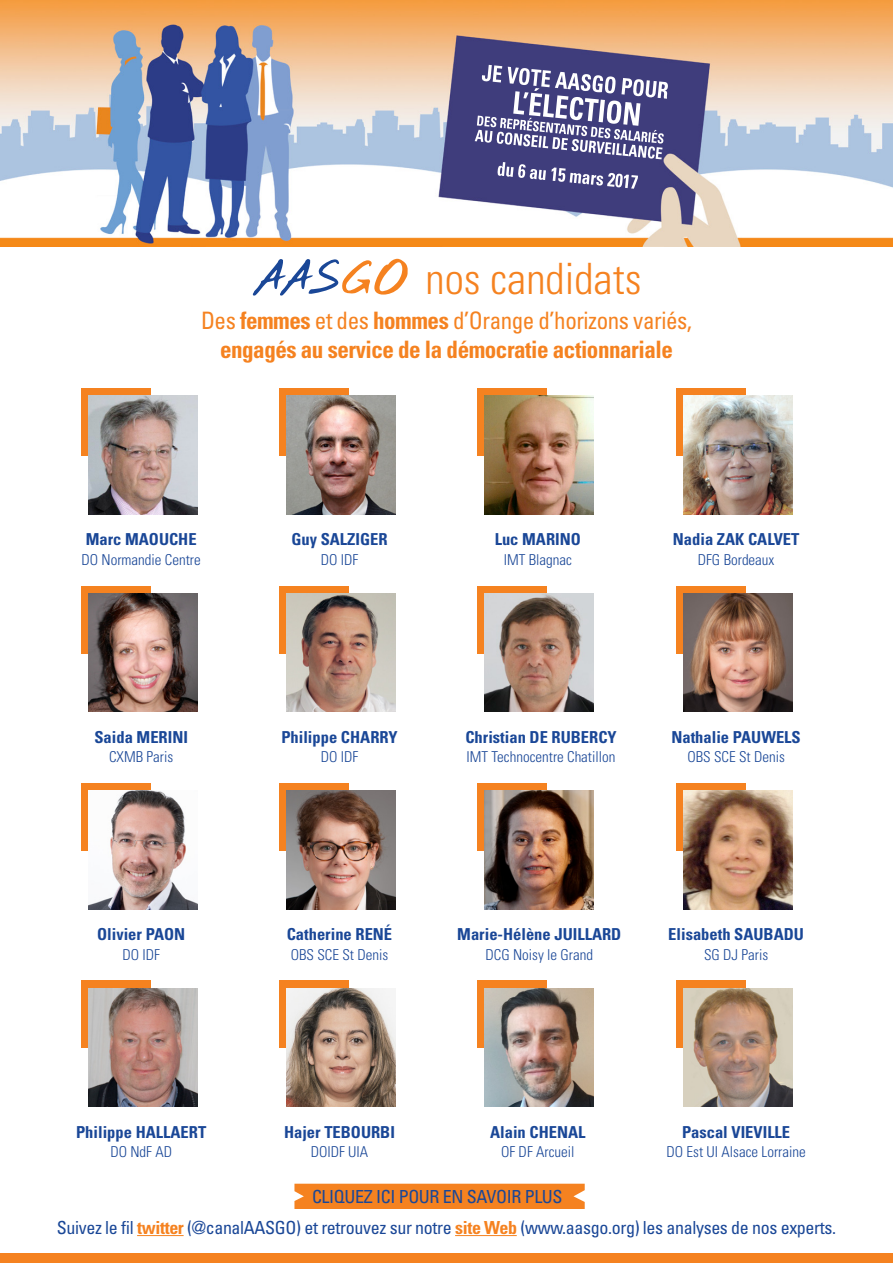
<style>
.page{position:relative;width:893px;height:1263px;background:#fff}
.page>*{position:absolute;margin:0;border:0;box-sizing:border-box;transform-origin:0 0}
.t1{font:300 condensed 43.2px "Univers";color:#f58220}
.t2{font:700 condensed 24px/28.5px "Univers";letter-spacing:-.02em;color:#f58220;text-align:center;scale:.96 1}
.t3{font:condensed 18px "Univers";letter-spacing:-.02em;color:#1a4797}
.t4{font:700 condensed 16.5px "Univers";color:#1a4797}
.t5{font:300 condensed 15px "Univers";color:#1a4797}
.s1{font-weight:400}
.s2{font-weight:700;color:#f58220}
</style>
<div class="page">
<img style="left:0;top:0;width:893px;height:246px">
<div style="left:0;top:1253px;width:893px;height:10px;background:#f58220"></div>
<svg style="left:253px;top:258px;width:155px;height:38px"></svg>
<div style="left:81px;top:388px;width:69px;height:68px;background:#f58220"></div>
<img style="left:88px;top:396px;width:109px;height:118px">
<div style="left:279px;top:388px;width:70px;height:68px;background:#f58220"></div>
<img style="left:286px;top:396px;width:109px;height:118px">
<div style="left:478px;top:388px;width:69px;height:68px;background:#f58220"></div>
<img style="left:485px;top:396px;width:109px;height:118px">
<div style="left:676px;top:388px;width:69px;height:68px;background:#f58220"></div>
<img style="left:683px;top:396px;width:109px;height:118px">
<div style="left:81px;top:585px;width:69px;height:68px;background:#f58220"></div>
<img style="left:88px;top:593px;width:109px;height:119px">
<div style="left:279px;top:585px;width:70px;height:68px;background:#f58220"></div>
<img style="left:286px;top:593px;width:109px;height:119px">
<div style="left:478px;top:585px;width:69px;height:68px;background:#f58220"></div>
<img style="left:485px;top:593px;width:109px;height:119px">
<div style="left:676px;top:585px;width:69px;height:68px;background:#f58220"></div>
<img style="left:683px;top:593px;width:109px;height:119px">
<div style="left:81px;top:783px;width:69px;height:68px;background:#f58220"></div>
<img style="left:88px;top:791px;width:109px;height:118px">
<div style="left:279px;top:783px;width:70px;height:68px;background:#f58220"></div>
<img style="left:286px;top:791px;width:109px;height:118px">
<div style="left:478px;top:783px;width:69px;height:68px;background:#f58220"></div>
<img style="left:485px;top:791px;width:109px;height:118px">
<div style="left:676px;top:783px;width:69px;height:68px;background:#f58220"></div>
<img style="left:683px;top:791px;width:109px;height:118px">
<div style="left:81px;top:980px;width:69px;height:68px;background:#f58220"></div>
<img style="left:88px;top:988px;width:109px;height:119px">
<div style="left:279px;top:980px;width:70px;height:68px;background:#f58220"></div>
<img style="left:286px;top:988px;width:109px;height:119px">
<div style="left:478px;top:980px;width:69px;height:68px;background:#f58220"></div>
<img style="left:485px;top:988px;width:109px;height:119px">
<div style="left:676px;top:980px;width:69px;height:68px;background:#f58220"></div>
<img style="left:683px;top:988px;width:109px;height:119px">
<hr style="left:137px;top:1235px;width:47px;height:1px;background:#f58220">
<hr style="left:455px;top:1235px;width:62px;height:1px;background:#f58220">
<svg style="left:475px;top:65px;width:193px;height:124px"></svg>
<div style="left:294px;top:1184px;width:291px;height:25px;background:#f58220"></div>
<h1 class="t1" style="left:426px;top:253px;width:217px">nos candidats</h1>
<h2 class="t2" style="left:201px;top:306px;width:513px"><span class="s1">Des</span> femmes <span class="s1">et des</span> hommes <span class="s1">d’Orange d’horizons variés, </span>engagés au service de la démocratie actionnariale</h2>
<p class="t4" style="left:86px;top:529px;width:111px">Marc Maouche</p>
<p class="t5" style="left:82px;top:551px;width:121px">DO Normandie Centre</p>
<p class="t4" style="left:291px;top:529px;width:73px">Guy Salziger</p>
<p class="t5" style="left:321px;top:551px;width:39px">DO IDF</p>
<p class="t4" style="left:495px;top:529px;width:52px">Luc Marino</p>
<p class="t5" style="left:504px;top:551px;width:70px">IMT Blagnac</p>
<p class="t4" style="left:673px;top:529px;width:94px">Nadia Zak Calvet</p>
<p class="t5" style="left:698px;top:551px;width:78px">DFG Bordeaux</p>
<p class="t4" style="left:94px;top:726px;width:65px">Saida Merini</p>
<p class="t5" style="left:109px;top:748px;width:66px">CXMB Paris</p>
<p class="t4" style="left:281px;top:726px;width:118px">Philippe Charry</p>
<p class="t5" style="left:321px;top:748px;width:39px">DO IDF</p>
<p class="t4" style="left:465px;top:726px;width:153px">Christian De Rubercy</p>
<p class="t5" style="left:467px;top:748px;width:150px">IMT Technocentre Chatillon</p>
<p class="t4" style="left:671px;top:726px;width:101px">Nathalie Pauwels</p>
<p class="t5" style="left:687px;top:748px;width:99px">OBS SCE St Denis</p>
<p class="t4" style="left:97px;top:924px;width:68px">Olivier Paon</p>
<p class="t5" style="left:122px;top:945px;width:39px">Do IDF</p>
<p class="t4" style="left:287px;top:924px;width:107px">Catherine Ren é</p>
<p class="t5" style="left:291px;top:945px;width:99px">OBS SCE St Denis</p>
<p class="t4" style="left:457px;top:924px;width:125px">Marie-Hélène Juillard</p>
<p class="t5" style="left:486px;top:945px;width:109px">DCG Noisy le Grand</p>
<p class="t4" style="left:668px;top:924px;width:137px">Elisabeth Saubadu</p>
<p class="t5" style="left:704px;top:945px;width:66px">SG DJ Paris</p>
<p class="t4" style="left:76px;top:1121px;width:70px">Philippe Hallaert</p>
<p class="t5" style="left:110px;top:1143px;width:63px">Do NdF AD</p>
<p class="t4" style="left:284px;top:1121px;width:110px">Hajer Tebourbi</p>
<p class="t5" style="left:311px;top:1143px;width:59px">DOIDF UIA</p>
<p class="t4" style="left:490px;top:1121px;width:69px">Alain Chenal</p>
<p class="t5" style="left:501px;top:1143px;width:75px">OF DF Arcueil</p>
<p class="t4" style="left:682px;top:1121px;width:67px">Pascal Vieville</p>
<p class="t5" style="left:667px;top:1143px;width:141px">Do Est UI Alsace Lorraine</p>
<p class="t3" style="left:312px;top:1185px;width:165px">Cliquez ici pou r en savoi</p>
<p class="t3" style="left:511px;top:1185px;width:24px">r plus</p>
<p class="t3" style="left:57px;top:1216px;width:781px">Suivez le fil <span class="s2">twitter</span> (@canalAASGO) et retrouvez sur notre <span class="s2">site Web</span> (www.aasgo.org) les analyses de nos experts.</p>
</div>
